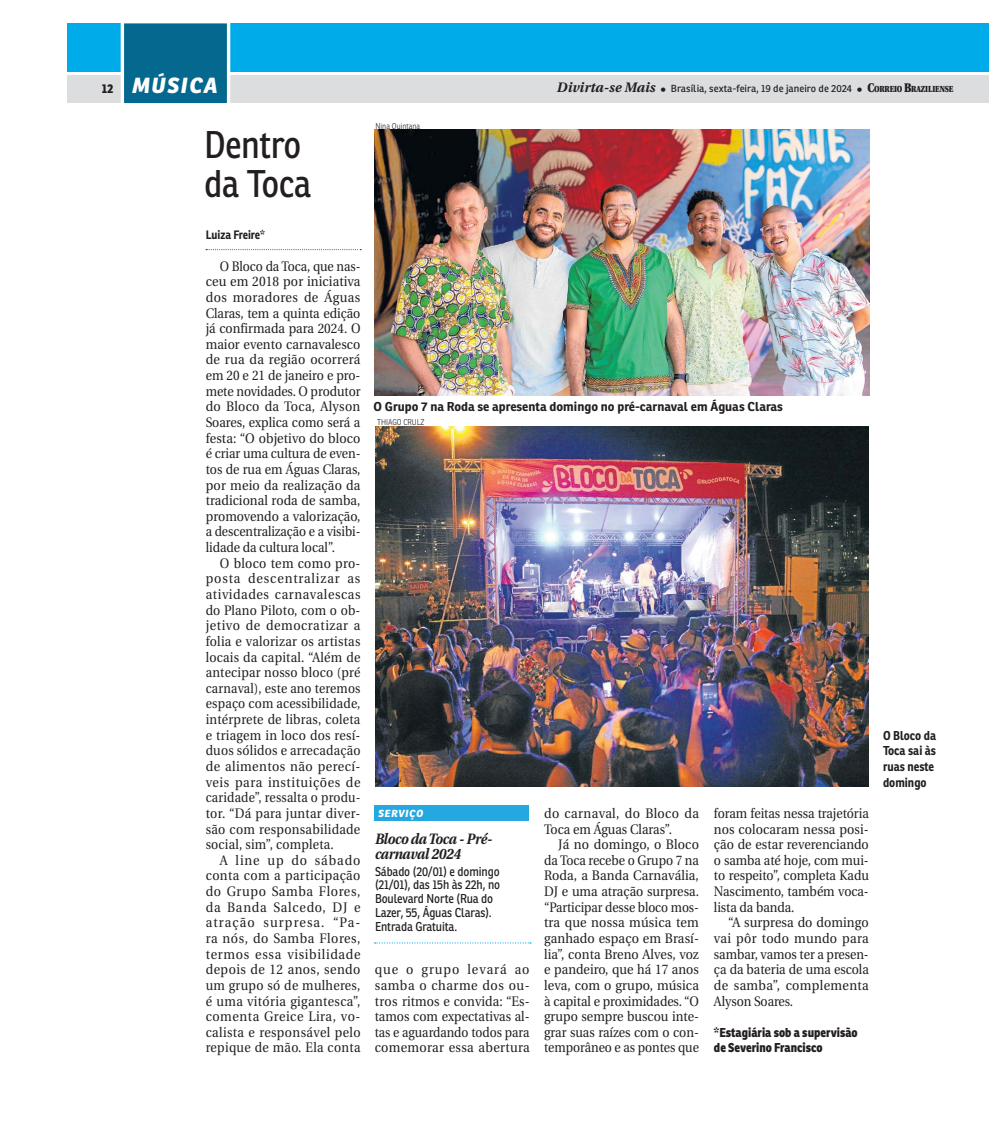
<style>
.page{position:relative;width:989px;height:1124px;background:#fff}
.page>*{position:absolute;margin:0;border:0;box-sizing:border-box;transform-origin:0 0}
.t1{font:37.5px/38.8px "Ronnia";letter-spacing:-.015em;color:#231f20;scale:.9 1}
.t2{font:italic 800 21.25px "Ronnia";letter-spacing:.075em;color:#fff}
.t3{font:italic 700 15px/15px "Utopia";letter-spacing:-.02em;color:#231f20;scale:.9 1}
.t4{font:13.75px/15.6px "Utopia";color:#231f20;text-align:justify;scale:.92 1}
.t5{font:13.75px/15.6px "Utopia";color:#231f20;text-align:justify;scale:.91 1}
.t6{font:13.75px/15.6px "Utopia";color:#231f20;text-align:justify;scale:.89 1}
.t7{font:13.75px/15.6px "Utopia";color:#231f20;text-align:justify;scale:.9 1}
.t8{font:12.5px/13.8px "Ronnia";letter-spacing:-.01em;color:#231f20;scale:.9 1}
.t9{font:700 12.5px "Ronnia";color:#231f20}
.t10{font:800 12.5px/15.6px "Ronnia";color:#231f20;scale:.9 1}
.t11{font:700 12.5px/15.6px "Ronnia";color:#231f20;scale:.9 1}
.t12{font:700 11.88px "Ronnia";color:#231f20;scale:.9 1}
.t13{font:10px "Ronnia";letter-spacing:.005em;color:#231f20}
.t14{font:italic 800 10px "Ronnia";letter-spacing:.075em;color:#fff}
.t15{font:300 8.12px "Ronnia";color:#231f20;scale:.9 1}
.s1{font-style:normal;font-size:12.5px;color:#231f20}
.s2{font-family:"Utopia";font-weight:700;font-style:italic;font-size:13.75px}
.s3{font-family:"Utopia";font-weight:900;font-size:12.5px}
.s4{font-family:"Utopia";font-weight:900;font-size:8.75px}
</style>
<div class="page">
<div style="left:68px;top:75px;width:920px;height:28px;background:#dcddde"></div>
<div style="left:68px;top:23px;width:920px;height:49px;background:#00abea"></div>
<div style="left:121px;top:23px;width:109px;height:81px;background:#fff"></div>
<div style="left:124px;top:23px;width:103px;height:80px;background:#04688f"></div>
<img style="left:375px;top:427px;width:493px;height:359px">
<svg style="left:206px;top:249px;width:155px;height:1px"></svg>
<img style="left:374px;top:130px;width:495px;height:265px">
<div style="left:375px;top:805px;width:154px;height:15px;background:#25a7e0"></div>
<svg style="left:375px;top:942px;width:156px;height:1px"></svg>
<h2 class="t2" style="left:102px;top:72px;width:118px"><span class="s1">12</span> MÚSICA</h2>
<p class="t13" style="left:557px;top:83px;width:398px"><span class="s2">Divirta-se Mais</span> <span class="s3">•</span> Brasília, sexta-feira, 19 de janeiro de 2024 <span class="s3">• C</span><span class="s4">ORREIO</span> <span class="s3">B</span><span class="s4">RAZILIENSE</span></p>
<h1 class="t1" style="left:204px;top:126px;width:121px">Dentro da Toca</h1>
<p class="t12" style="left:206px;top:228px;width:67px">Luiza Freire*</p>
<p class="t6" style="left:206px;top:258px;width:175px;text-indent:14px">O Bloco da Toca, que nas&shy;ceu em 2018 por iniciativa dos moradores de Águas Claras, tem a quinta edição já confirmada para 2024. O maior evento carnavalesco de rua da região ocorrerá em 20 e 21 de janeiro e pro&shy;mete novidades. O produtor do Bloco da Toca, Alyson Soares, explica como será a festa: “O objetivo do bloco é criar uma cultura de even&shy;tos de rua em Águas Claras, por meio da realização da tradicional roda de samba, promovendo a valorização, a descentralização e a visibi&shy;lidade da cultura local”.</p>
<p class="t5" style="left:206px;top:555px;width:172px;text-indent:14px">O bloco tem como pro&shy;posta descentralizar as atividades carnavalescas do Plano Piloto, com o ob&shy;jetivo de democratizar a folia e valorizar os artistas locais da capital. “Além de antecipar nosso bloco (pré carnaval), este ano teremos espaço com acessibilidade, intérprete de libras, coleta e triagem in loco dos resí&shy;duos sólidos e arrecadação de alimentos não perecí&shy;veis para instituições de caridade”, ressalta o produ&shy;tor. “Dá para juntar diver&shy;são com responsabilidade social, sim”, completa.</p>
<p class="t4" style="left:206px;top:852px;width:170px;text-indent:14px">A line up do sábado conta com a participação do Grupo Samba Flores, da Banda Salcedo, DJ e atração surpresa. “Pa&shy;ra nós, do Samba Flores, termos essa visibilidade depois de 12 anos, sendo um grupo só de mulheres, é uma vitória gigantesca”, comenta Greice Lira, vo&shy;calista e responsável pelo repique de mão. Ela conta</p>
<p class="t15" style="left:375px;top:123px;width:51px">Nina Quintana</p>
<p class="t9" style="left:374px;top:399px;width:411px">O Grupo 7 na Roda se apresenta domingo no pré-carnaval em Águas Claras</p>
<p class="t15" style="left:377px;top:418px;width:54px">THIAGO CRULZ</p>
<p class="t14" style="left:378px;top:809px;width:46px">SERVIÇO</p>
<p class="t3" style="left:375px;top:831px;width:132px">Bloco da Toca - Pré&shy;carnaval 2024</p>
<p class="t8" style="left:375px;top:864px;width:141px">Sábado (20/01) e domingo (21/01), das 15h às 22h, no<br>Boulevard Norte (Rua do<br>Lazer, 55, Águas Claras).<br>Entrada Gratuita.</p>
<p class="t4" style="left:375px;top:961px;width:170px">que o grupo levará ao samba o charme dos ou&shy;tros ritmos e convida: “Es&shy;tamos com expectativas al&shy;tas e aguardando todos para comemorar essa abertura</p>
<p class="t4" style="left:544px;top:805px;width:170px">do carnaval, do Bloco da<br>Toca em Águas Claras”.</p>
<p class="t4" style="left:544px;top:836px;width:170px;text-indent:14px">Já no domingo, o Bloco da Toca recebe o Grupo 7 na Roda, a Banda Carnavália, DJ e uma atração surpresa. “Participar desse bloco mos&shy;tra que nossa música tem ganhado espaço em Brasí&shy;lia”, conta Breno Alves, voz e pandeiro, que há 17 anos leva, com o grupo, música à capital e proximidades. “O grupo sempre buscou inte&shy;grar suas raízes com o con&shy;temporâneo e as pontes que</p>
<p class="t7" style="left:714px;top:805px;width:174px">foram feitas nessa trajetória nos colocaram nessa posi&shy;ção de estar reverenciando o samba até hoje, com mui&shy;to respeito”, completa Kadu Nascimento, também voca&shy;lista da banda.</p>
<p class="t4" style="left:714px;top:914px;width:170px;text-indent:14px">“A surpresa do domingo vai pôr todo mundo para sambar, vamos ter a presen&shy;ça da bateria de uma escola de samba”, complementa Alyson Soares.</p>
<p class="t10" style="left:714px;top:1025px;width:161px">*Estagiária sob a supervisão de Severino Francisco</p>
<p class="t11" style="left:883px;top:727px;width:60px">O Bloco da<br>Toca sai às ruas neste domingo</p>
</div>
